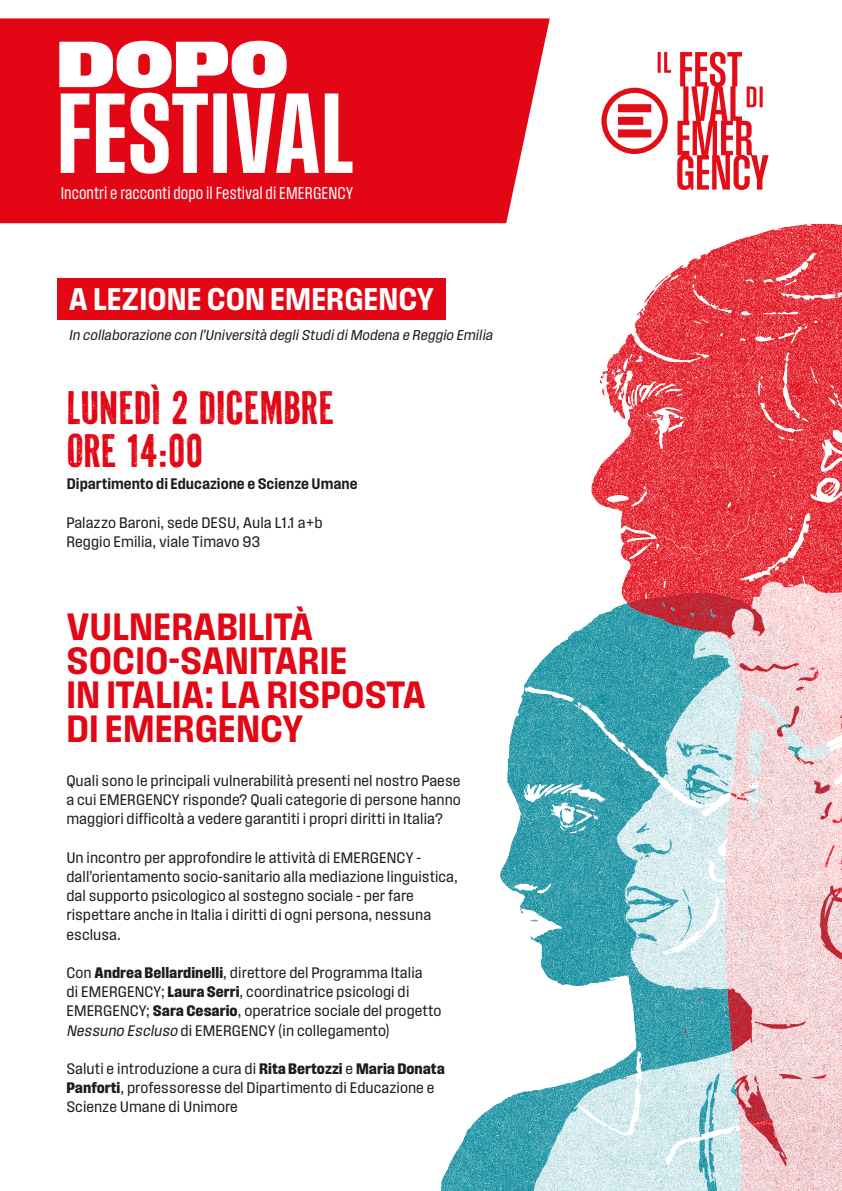
<style>
.page{position:relative;width:842px;height:1191px;background:#fff}
.page>*{position:absolute;margin:0;border:0;box-sizing:border-box;transform-origin:0 0}
.t1{font:45px/43px "PF Fuel Grime";color:#e30614}
.t2{font:40px "Field Gothic No.54 Demi Compact";color:#e30614}
.t3{font:33px "Field Gothic No.54 Demi Compact";color:#fff}
.t4{font:18px "Field Gothic No.42 Reg Cond";color:#fff}
.t5{font:16px/19.2px "Field Gothic No.52 Reg Compact";color:#1d1d1b}
.t6{font:16px "Field Gothic No.54 Demi Compact";color:#1d1d1b}
.t7{font:italic 15px "Field Gothic No.52 Reg Compact";color:#1d1d1b}
.s1{font-family:"Field Gothic No.55 Bold Compact"}
.s2{font-style:italic}
</style>
<div class="page">
<img style="left:440px;top:735px;width:71px;height:456px">
<img style="left:591px;top:223px;width:251px;height:294px">
<svg style="left:0;top:18px;width:550px;height:205px;background:#e41623"></svg>
<svg style="left:601px;top:52px;width:168px;height:138px"></svg>
<svg style="left:59px;top:41px;width:293px;height:133px"></svg>
<div style="left:57px;top:278px;width:389px;height:42px;background:#e30614"></div>
<img style="left:511px;top:517px;width:331px;height:674px">
<p class="t4" style="left:61px;top:183px;width:294px">Incontri e racconti dopo il Festival di EMERGENCY</p>
<p class="t3" style="left:69px;top:281px;width:367px">A LEZIONE CON EMERGENCY</p>
<p class="t7" style="left:69px;top:327px;width:428px">In collaborazione con l’Università degliStudidiModena e Reggio Emilia</p>
<p class="t1" style="left:67px;top:387px;width:269px">LUNEDÌ 2 DICEMBRE<br>ORE 14:00</p>
<p class="t6" style="left:67px;top:475px;width:292px">Dipartimento di Educazione e Scienze Umane</p>
<p class="t5" style="left:66px;top:512px;width:258px">Palazzo Baroni, sede DESU, Aula L1.1 a+b</p>
<p class="t5" style="left:66px;top:532px;width:196px">Reggio Emilia, viale Timavo 93</p>
<p class="t2" style="left:66px;top:604px;width:248px">VULNERABILITÀ</p>
<p class="t2" style="left:66px;top:638px;width:283px">SOCIO-SANITARIE</p>
<p class="t2" style="left:66px;top:672px;width:361px">IN ITALIA: LA RISPOSTA</p>
<p class="t2" style="left:66px;top:706px;width:239px">DI EMERGENCY</p>
<p class="t5" style="left:66px;top:770px;width:396px;text-align:justify">Quali sono le principali vulnerabilità presenti nel nostro Paese a cui EMERGENCY risponde? Quali categorie di persone hanno maggiori difficoltà a vedere garantiti i propri diritti in Italia?</p>
<p class="t5" style="left:66px;top:847px;width:393px">Un incontro per approfondire le attività di EMERGENCY - dall’orientamento socio-sanitario alla mediazione linguistica, dal supporto psicologico al sostegno sociale - per fare rispettare anche in Italia i diritti di ogni persona, nessuna esclusa.</p>
<p class="t5" style="left:66px;top:962px;width:377px">Con <span class="s1">Andrea Bellardinelli</span>, direttore del Programma Italia<br>di EMERGENCY; <span class="s1">Laura Serri</span>, coordinatrice psicologi di EMERGENCY; <span class="s1">Sara Cesario</span>, operatrice sociale del progetto <span class="s2">Nessuno Escluso</span> di EMERGENCY (in collegamento)</p>
<p class="t5" style="left:66px;top:1058px;width:380px">Saluti e introduzione a cura di <span class="s1">Rita Bertozzi</span> e <span class="s1">Maria Donata<br>Panforti</span>, professoresse del Dipartimento di Educazione e<br>Scienze Umane di Unimore</p>
</div>
